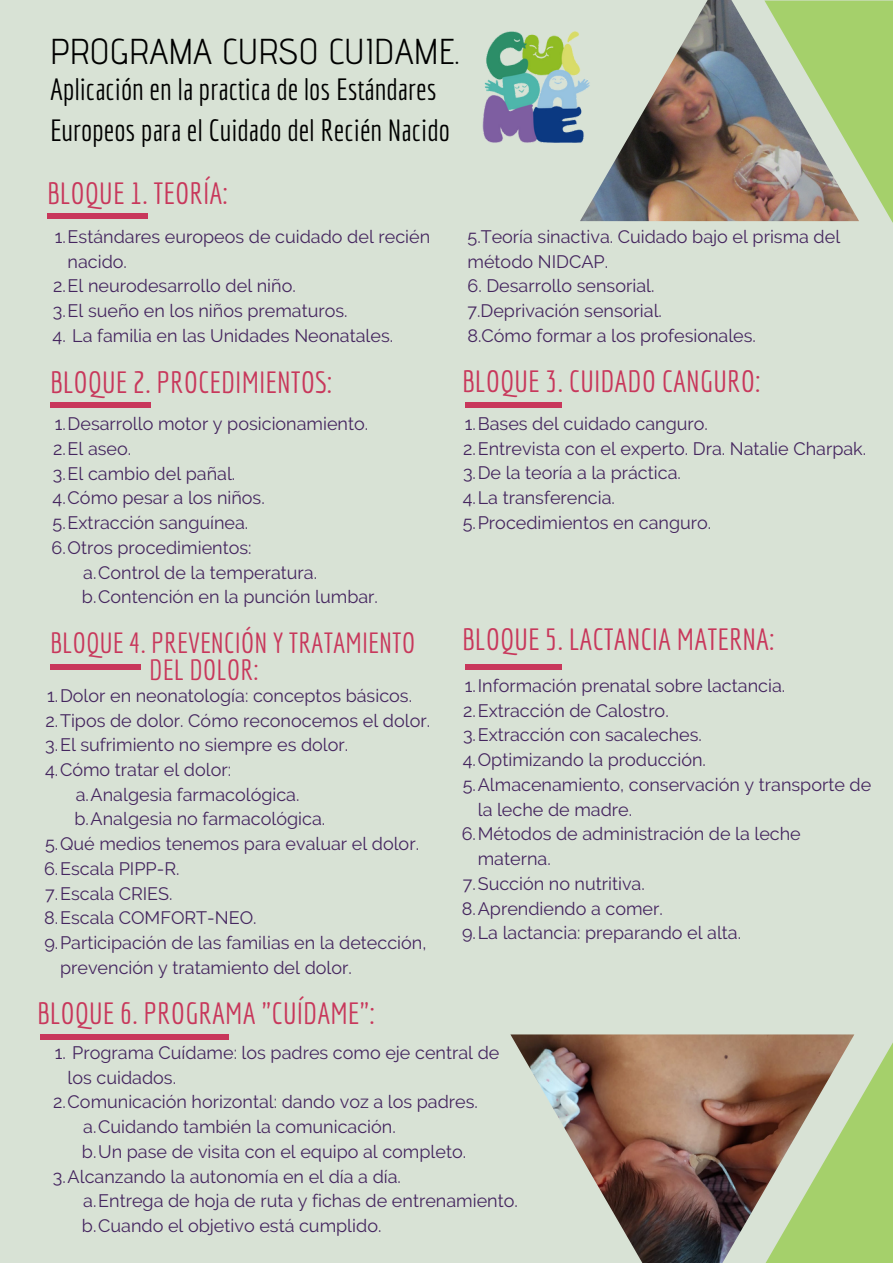
<style>
.page{position:relative;width:893px;height:1264px;background:#fff}
.page>*{position:absolute;margin:0;border:0;box-sizing:border-box;transform-origin:0 0}
.t1{font:36px "Advent Pro";color:#000}
.t2{font:30px "Economica";color:#c8375b}
.t3{font:30px/41.5px "Economica";color:#000}
.t4{font:28.5px "Economica";color:#c8375b}
.t5{font:18px/24.8px "Raleway";color:#45265f}
</style>
<div class="page">
<div style="left:0;top:0;width:892px;height:1262px;background:#d8e2d5"></div>
<div style="left:0;top:213px;width:147px;height:6px;background:#c8375b"></div>
<img style="left:482px;top:31px;width:98px;height:112px">
<img style="left:510px;top:1034px;width:185px;height:228px">
<svg style="left:695px;top:1034px;width:197px;height:228px"></svg>
<img style="left:580px;top:0;width:279px;height:221px">
<svg style="left:764px;top:1px;width:128px;height:221px;fill:#a5d06b"></svg>
<div style="left:0;top:402px;width:151px;height:6px;background:#c8375b"></div>
<div style="left:465px;top:402px;width:189px;height:6px;background:#c8375b"></div>
<div style="left:0;top:664px;width:141px;height:5px;background:#c8375b"></div>
<div style="left:465px;top:664px;width:189px;height:5px;background:#c8375b"></div>
<div style="left:40px;top:1034px;width:189px;height:5px;background:#c8375b"></div>
<div style="left:0;top:658px;width:50px;height:12px;background:#d8e2d5"></div>
<div style="left:0;top:399px;width:50px;height:12px;background:#d8e2d5"></div>
<div style="left:0;top:210px;width:47px;height:12px;background:#d8e2d5"></div>
<div style="left:562px;top:659px;width:189px;height:13px;background:#d8e2d5"></div>
<div style="left:562px;top:399px;width:189px;height:12px;background:#d8e2d5"></div>
<h1 class="t1" style="left:50px;top:29px;width:411px">PROGRAMA CURSO CUIDAME.</h1>
<h2 class="t3" style="left:50px;top:68px;width:401px">Aplicación en la practica de los Estándares<br>Europeos para el Cuidado del Recién Nacido</h2>
<h2 class="t2" style="left:47px;top:175px;width:182px">BLOQUE 1. TEORÍA:</h2>
<p class="t5" style="left:55px;top:224px;width:377px">1.Estándares europeos de cuidado del recién</p>
<p class="t5" style="left:68px;top:249px;width:61px">nacido.</p>
<p class="t5" style="left:53px;top:274px;width:244px">2.El neurodesarrollo del niño.</p>
<p class="t5" style="left:53px;top:298px;width:296px">3.El sueño en los niños prematuros.</p>
<p class="t5" style="left:53px;top:323px;width:342px">4. La familia en las Unidades Neonatales.</p>
<p class="t5" style="left:467px;top:224px;width:374px">5.Teoría sinactiva. Cuidado bajo el prisma del método NIDCAP.</p>
<p class="t5" style="left:467px;top:274px;width:290px">6. Desarrollo sensorial.<br>7.Deprivación sensorial.<br>8.Cómo formar a los profesionales.</p>
<h2 class="t2" style="left:50px;top:365px;width:284px">BLOQUE 2. PROCEDIMIENTOS:</h2>
<h2 class="t2" style="left:462px;top:364px;width:300px">BLOQUE 3. CUIDADO CANGURO:</h2>
<p class="t5" style="left:55px;top:411px;width:315px">1.Desarrollo motor y posicionamiento.</p>
<p class="t5" style="left:53px;top:436px;width:80px">2.El aseo.</p>
<p class="t5" style="left:53px;top:461px;width:184px">3.El cambio del pañal.</p>
<p class="t5" style="left:53px;top:485px;width:214px">4.Cómo pesar a los niños.</p>
<p class="t5" style="left:53px;top:510px;width:197px">5.Extracción sanguínea.</p>
<p class="t5" style="left:52px;top:535px;width:201px">6.Otros procedimientos:</p>
<p class="t5" style="left:83px;top:560px;width:235px">a.Control de la temperatura.</p>
<p class="t5" style="left:82px;top:584px;width:297px">b.Contención en la punción lumbar.</p>
<p class="t5" style="left:462px;top:411px;width:405px">1.Bases del cuidado canguro.<br>2.Entrevista con el experto. Dra. Natalie Charpak.<br>3.De la teoría a la práctica.<br>4.La transferencia.<br>5.Procedimientos en canguro.</p>
<h3 class="t4" style="left:50px;top:626px;width:367px">BLOQUE 4. PREVENCIÓN Y TRATAMIENTO</h3>
<h2 class="t2" style="left:462px;top:622px;width:314px">BLOQUE 5. LACTANCIA MATERNA:</h2>
<h3 class="t4" style="left:149px;top:652px;width:111px">DEL DOLOR:</h3>
<p class="t5" style="left:465px;top:673px;width:322px">1.Información prenatal sobre lactancia.</p>
<p class="t5" style="left:463px;top:698px;width:207px">2.Extracción de Calostro.</p>
<p class="t5" style="left:463px;top:722px;width:240px">3.Extracción con sacaleches.</p>
<p class="t5" style="left:462px;top:747px;width:245px">4.Optimizando la producción.</p>
<p class="t5" style="left:463px;top:772px;width:410px">5.Almacenamiento, conservación y transporte de</p>
<p class="t5" style="left:477px;top:796px;width:156px">la leche de madre.</p>
<p class="t5" style="left:461px;top:821px;width:340px">6.Métodos de administración de la leche</p>
<p class="t5" style="left:477px;top:846px;width:74px">materna.</p>
<p class="t5" style="left:463px;top:871px;width:183px">7.Succión no nutritiva.</p>
<p class="t5" style="left:462px;top:895px;width:202px">8.Aprendiendo a comer.</p>
<p class="t5" style="left:462px;top:920px;width:280px">9.La lactancia: preparando el alta.</p>
<p class="t5" style="left:47px;top:683px;width:366px">1.Dolor en neonatología: conceptos básicos.</p>
<p class="t5" style="left:45px;top:707px;width:386px">2.Tipos de dolor. Cómo reconocemos el dolor.</p>
<p class="t5" style="left:45px;top:732px;width:304px">3.El sufrimiento no siempre es dolor.</p>
<p class="t5" style="left:45px;top:757px;width:187px">4.Cómo tratar el dolor:</p>
<p class="t5" style="left:76px;top:782px;width:225px">a.Analgesia farmacológica.</p>
<p class="t5" style="left:74px;top:806px;width:252px">b.Analgesia no farmacológica.</p>
<p class="t5" style="left:45px;top:831px;width:375px">5.Qué medios tenemos para evaluar el dolor.</p>
<p class="t5" style="left:44px;top:856px;width:137px">6.Escala PIPP-R.</p>
<p class="t5" style="left:45px;top:881px;width:129px">7.Escala CRIES.</p>
<p class="t5" style="left:44px;top:905px;width:214px">8.Escala COMFORT-NEO.</p>
<p class="t5" style="left:44px;top:930px;width:383px">9.Participación de las familias en la detección,</p>
<p class="t5" style="left:60px;top:955px;width:293px">prevención y tratamiento del dolor.</p>
<h2 class="t2" style="left:37px;top:995px;width:339px">BLOQUE 6. PROGRAMA "CUÍDAME":</h2>
<p class="t5" style="left:55px;top:1040px;width:446px">1. Programa Cuídame: los padres como eje central de</p>
<p class="t5" style="left:68px;top:1064px;width:110px">los cuidados.</p>
<p class="t5" style="left:53px;top:1089px;width:426px">2.Comunicación horizontal: dando voz a los padres.</p>
<p class="t5" style="left:83px;top:1114px;width:314px">a.Cuidando también la comunicación.</p>
<p class="t5" style="left:82px;top:1139px;width:386px">b.Un pase de visita con el equipo al completo.</p>
<p class="t5" style="left:53px;top:1163px;width:349px">3.Alcanzando la autonomía en el día a día.</p>
<p class="t5" style="left:83px;top:1188px;width:436px">a.Entrega de hoja de ruta y fichas de entrenamiento.</p>
<p class="t5" style="left:82px;top:1213px;width:301px">b.Cuando el objetivo está cumplido.</p>
</div>
